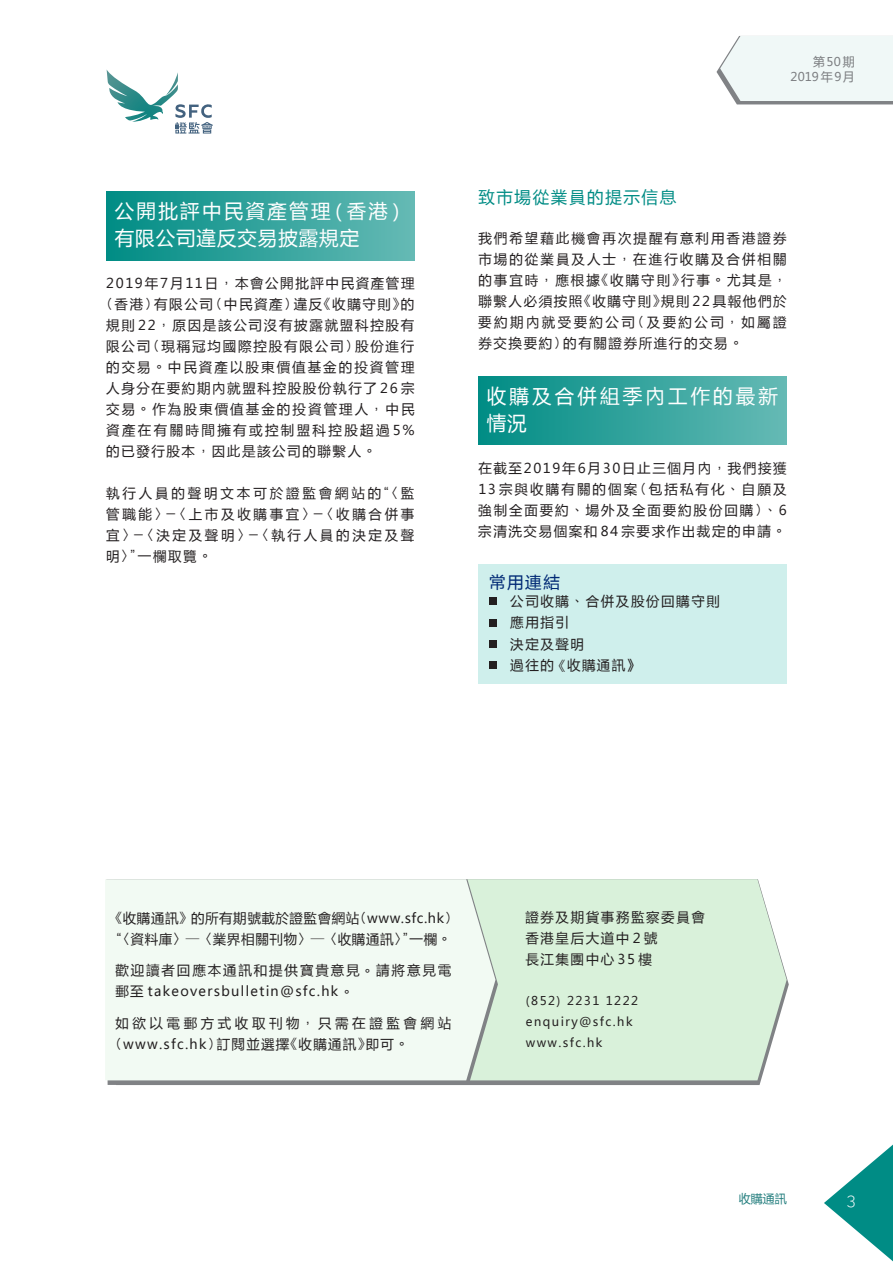
<style>
.page{position:relative;width:893px;height:1263px;background:#fff}
.page>*{position:absolute;margin:0;border:0;box-sizing:border-box;transform-origin:0 0}
.t1{font:19.5px/27px "Microsoft Ya Hei";letter-spacing:.05em;color:#fff}
.t2{font:19.5px/27px "Microsoft Ya Hei";letter-spacing:.16em;color:#fff}
.t3{font:16.5px "Microsoft Ya Hei";letter-spacing:.1em;color:#008c85}
.t4{font:16.5px "Microsoft Ya Hei";color:#002975}
.t5{font:300 16.5px "Raleway";color:#fff}
.t6{font:13.5px/21px "Microsoft Ya Hei";letter-spacing:.12em;color:#231f20;text-align:justify}
.t7{font:13.5px/21px "Microsoft Ya Hei";letter-spacing:.04em;color:#231f20}
.t8{font:13.5px/21px "Microsoft Ya Hei";letter-spacing:.095em;color:#231f20}
.t9{font:13.5px/21px "Microsoft Ya Hei";letter-spacing:.265em;color:#231f20}
.t10{font:13.5px "Microsoft Ya Hei";letter-spacing:.15em;color:#231f20}
.t11{font:13.5px "Microsoft Ya Hei";letter-spacing:.155em;color:#231f20}
.t12{font:13.5px "Microsoft Ya Hei";letter-spacing:.175em;color:#231f20}
.t13{font:12px/21px "Microsoft Ya Hei";letter-spacing:.12em;color:#231f20}
.t14{font:12px/15px "Microsoft Ya Hei";letter-spacing:.105em;color:#7a7c7f;text-align:right}
.t15{font:12px "Microsoft Ya Hei";color:#278080}
.s1{font-family:"M Hei HK";font-weight:500}
</style>
<div class="page">
<svg style="left:107px;top:70px;width:106px;height:64px"></svg>
<svg style="left:824px;top:1144px;width:69px;height:117px"></svg>
<svg style="left:716px;top:36px;width:177px;height:68px"></svg>
<div style="left:106px;top:191px;width:309px;height:69px;background:linear-gradient(to right,#008c85,#65bab5)"></div>
<div style="left:478px;top:376px;width:309px;height:69px;background:linear-gradient(to right,#008c85,#65bab5)"></div>
<div style="left:498px;top:879px;width:289px;height:201px;background:#d9f1da"></div>
<svg style="left:107px;top:879px;width:391px;height:206px;background:#9aa29e"></svg>
<div style="left:105px;top:879px;width:390px;height:201px;background:#f2faf3"></div>
<div style="left:478px;top:564px;width:309px;height:119px;background:#cfefec"></div>
<div style="left:489px;top:597px;width:7px;height:8px;background:#231f20"></div>
<div style="left:489px;top:619px;width:7px;height:7px;background:#231f20"></div>
<div style="left:489px;top:640px;width:7px;height:8px;background:#231f20"></div>
<div style="left:489px;top:662px;width:7px;height:7px;background:#231f20"></div>
<h1 class="t1" style="left:115px;top:197px;width:293px">公開批評中民資產管理（香港）有限公司違反交易披露規定</h1>
<p class="t6" style="left:106px;top:272px;width:310px">2019年7月11日<span class="s1">，</span>本會公開批評中民資產管理</p>
<p class="t6" style="left:100px;top:293px;width:316px"><span class="s1">（</span>香港<span class="s1">）</span>有限公司<span class="s1">（</span>中民資產<span class="s1">）</span>違反<span class="s1">《</span>收購守則<span class="s1">》</span>的</p>
<p class="t6" style="left:106px;top:314px;width:310px">規則 22<span class="s1">，</span>原因是該公司沒有披露就盟科控股有</p>
<p class="t6" style="left:106px;top:335px;width:310px">限公司<span class="s1">（</span>現稱冠均國際控股有限公司<span class="s1">）</span>股份進行</p>
<p class="t10" style="left:106px;top:358px;width:310px">的交易<span class="s1">。</span>中民資產以股東價值基金的投資管理</p>
<p class="t6" style="left:106px;top:377px;width:310px">人身分在要約期內就盟科控股股份執行了 26 宗</p>
<p class="t11" style="left:106px;top:400px;width:310px">交易<span class="s1">。</span>作為股東價值基金的投資管理人<span class="s1">，</span>中民</p>
<p class="t12" style="left:106px;top:421px;width:310px">資產在有關時間擁有或控制盟科控股超過5%</p>
<p class="t6" style="left:106px;top:440px;width:272px">的已發行股本<span class="s1">，</span>因此是該公司的聯繫人<span class="s1">。</span></p>
<p class="t6" style="left:106px;top:482px;width:310px">執行人員的聲明文本可於證監會網站的<span class="s1">“〈</span>監管職能<span class="s1">〉－〈</span>上市及收購事宜<span class="s1">〉－〈</span>收購合併事宜<span class="s1">〉－〈</span>決定及聲明<span class="s1">〉－〈</span>執行人員的決定及聲明<span class="s1">〉”</span>一欄取覽<span class="s1">。</span></p>
<p class="t14" style="left:791px;top:53px;width:66px">第50期<br>2019年9月</p>
<p class="t3" style="left:478px;top:186px;width:199px">致市場從業員的提示信息</p>
<p class="t6" style="left:478px;top:227px;width:310px">我們希望藉此機會再次提醒有意利用香港證券市場的從業員及人士<span class="s1">，</span>在進行收購及合併相關的事宜時<span class="s1">，</span>應根據<span class="s1">《</span>收購守則<span class="s1">》</span>行事<span class="s1">。</span>尤其是<span class="s1">，</span>聯繫人必須按照<span class="s1">《</span>收購守則<span class="s1">》</span>規則22具報他們於要約期內就受要約公司<span class="s1">（</span>及要約公司<span class="s1">，</span>如屬證券交換要約<span class="s1">）</span>的有關證券所進行的交易<span class="s1">。</span></p>
<h1 class="t2" style="left:487px;top:382px;width:293px">收購及合併組季內工作的最新情況</h1>
<p class="t6" style="left:478px;top:457px;width:310px">在截至2019年6月30日止三個月內<span class="s1">，</span>我們接獲13宗與收購有關的個案<span class="s1">（</span>包括私有化<span class="s1">、</span>自願及強制全面要約<span class="s1">、</span>場外及全面要約股份回購<span class="s1">）、</span>6宗清洗交易個案和 84 宗要求作出裁定的申請<span class="s1">。</span></p>
<p class="t4" style="left:489px;top:570px;width:72px">常用連結</p>
<p class="t6" style="left:510px;top:590px;width:211px;line-height:21.5px;text-align:left">公司收購<span class="s1">、</span>合併及股份回購守則應用指引<br>決定及聲明<br>過往的<span class="s1">《</span>收購通訊》</p>
<p class="t7" style="left:109px;top:907px;width:351px"><span class="s1">《</span>收購通訊<span class="s1">》</span>的所有期號載於證監會網站<span class="s1">（</span>www.sfc.hk<span class="s1">）“〈</span>資料庫<span class="s1">〉—〈</span>業界相關刊物<span class="s1">〉—〈</span>收購通訊<span class="s1">〉”</span>一欄<span class="s1">。</span></p>
<p class="t8" style="left:115px;top:960px;width:337px">歡迎讀者回應本通訊和提供寶貴意見<span class="s1">。</span>請將意見電郵至 takeoversbulletin@sfc.hk<span class="s1">。</span></p>
<p class="t9" style="left:109px;top:1012px;width:344px;text-indent:7px">如欲以電郵方式收取刊物<span class="s1">，</span>只需在證監會網站<span class="s1">（</span>www.sfc.hk<span class="s1">）</span>訂閱並選擇<span class="s1">《</span>收購通訊<span class="s1">》</span>即可<span class="s1">。</span></p>
<p class="t6" style="left:525px;top:906px;width:181px;text-align:left">證券及期貨事務監察委員會香港皇后大道中 2 號<br>長江集團中心 35 樓</p>
<p class="t13" style="left:526px;top:990px;width:114px">(852) 2231 1222 enquiry@sfc.hk www.sfc.hk</p>
<p class="t15" style="left:739px;top:1191px;width:50px">收購通訊</p>
<p class="t5" style="left:847px;top:1190px;width:10px">3</p>
</div>
